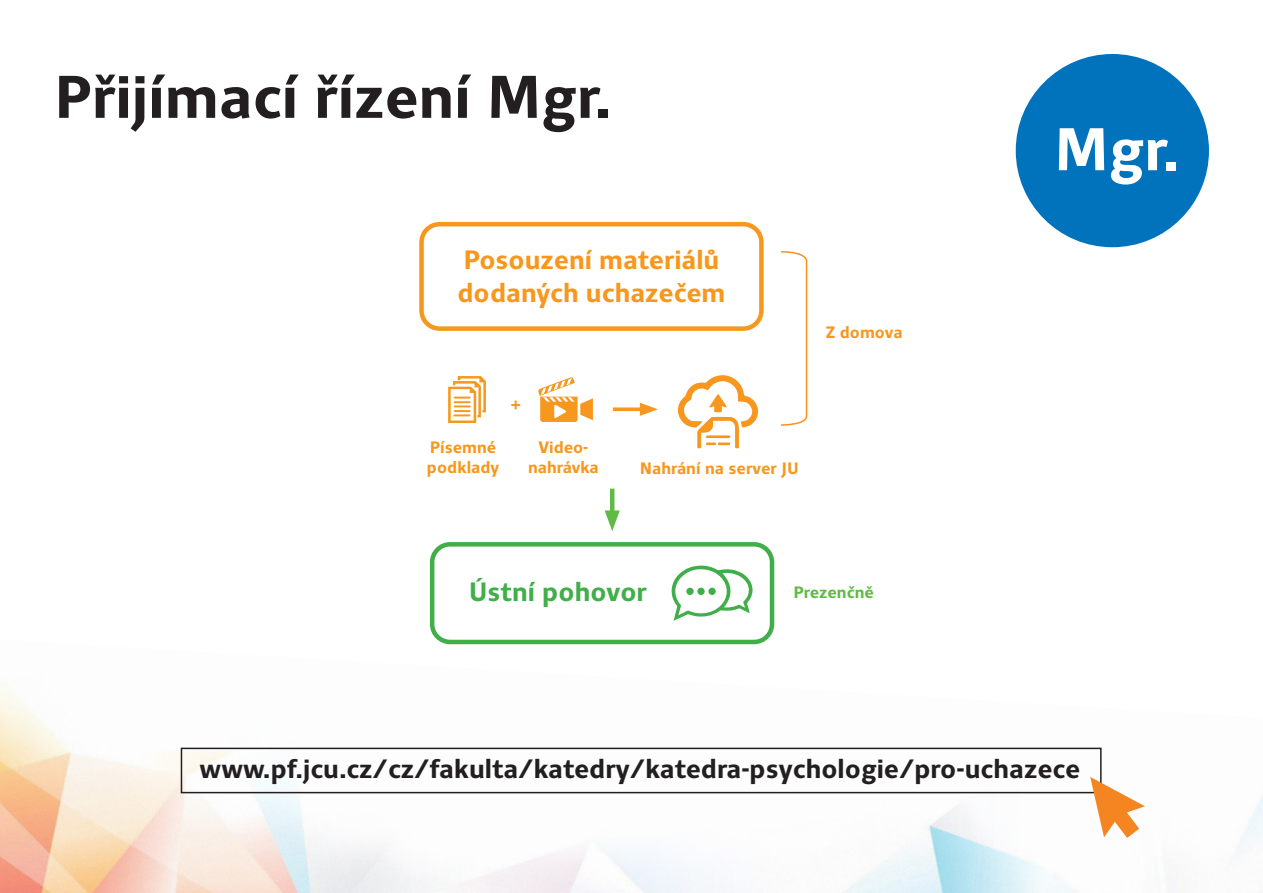
<style>
.page{position:relative;width:1263px;height:893px;background:#fff}
.page>*{position:absolute;margin:0;border:0;box-sizing:border-box;transform-origin:0 0}
.t1{font:700 61.2px "Clara Sans";color:#231f20}
.t2{font:700 61.2px "Clara Sans";color:#fff}
.t3{font:700 27px "Clara Sans";color:#231f20}
.t4{font:700 27px/32.4px "Clara Sans";color:#f7971d}
.t5{font:700 27px "Clara Sans";color:#40ae49}
.t6{font:700 16.8px/20.1px "Clara Sans";color:#f7971d}
.t7{font:700 16.8px "Clara Sans";color:#60bb46}
</style>
<div class="page">
<img style="left:0;top:643px;width:1263px;height:250px">
<div style="left:1016px;top:54px;width:193px;height:193px;background:#0073bc;border-radius:50%"></div>
<div style="left:419px;top:222px;width:345px;height:109px;border:4px solid #f7971d;border-radius:18px"></div>
<svg style="left:448px;top:376px;width:38px;height:47px"></svg>
<svg style="left:538px;top:377px;width:55px;height:45px"></svg>
<svg style="left:678px;top:375px;width:81px;height:74px"></svg>
<svg style="left:613px;top:407px;width:27px;height:4px"></svg>
<svg style="left:640px;top:403px;width:18px;height:13px"></svg>
<svg style="left:781px;top:251px;width:27px;height:175px"></svg>
<div style="left:430px;top:542px;width:344px;height:102px;border:4px solid #40ae49;border-radius:18px"></div>
<svg style="left:671px;top:565px;width:82px;height:56px"></svg>
<div style="left:686px;top:588px;width:8px;height:7px;background:#40ae49;border-radius:50%"></div>
<div style="left:697px;top:588px;width:8px;height:7px;background:#40ae49;border-radius:50%"></div>
<div style="left:708px;top:588px;width:8px;height:7px;background:#40ae49;border-radius:50%"></div>
<hr style="left:610px;top:489px;width:4px;height:30px;background:#60bb46">
<svg style="left:605px;top:510px;width:15px;height:21px"></svg>
<div style="left:181px;top:748px;width:920px;height:45px;border:2px solid #231f20"></div>
<svg style="left:1090px;top:777px;width:55px;height:61px"></svg>
<p class="t1" style="left:54px;top:63px;width:560px">Přijímací řízení Mgr.</p>
<p class="t4" style="left:457px;top:244px;width:270px">Posouzení materiálů dodaných uchazečem</p>
<p class="t6" style="left:511px;top:394px;width:12px">+</p>
<p class="t6" style="left:427px;top:438px;width:74px">Písemné podklady</p>
<p class="t6" style="left:528px;top:438px;width:72px;text-align:center">Video&shy;nahrávka</p>
<p class="t6" style="left:640px;top:458px;width:161px">Nahrání na server JU</p>
<p class="t6" style="left:825px;top:323px;width:79px">Z domova</p>
<p class="t5" style="left:469px;top:577px;width:180px">Ústní pohovor</p>
<p class="t7" style="left:793px;top:583px;width:82px">Prezenčně</p>
<p class="t2" style="left:1054px;top:115px;width:127px">Mgr.</p>
<p class="t3" style="left:200px;top:754px;width:882px">www.pf.jcu.cz/cz/fakulta/katedry/katedra-psychologie/pro-uchazece</p>
</div>
